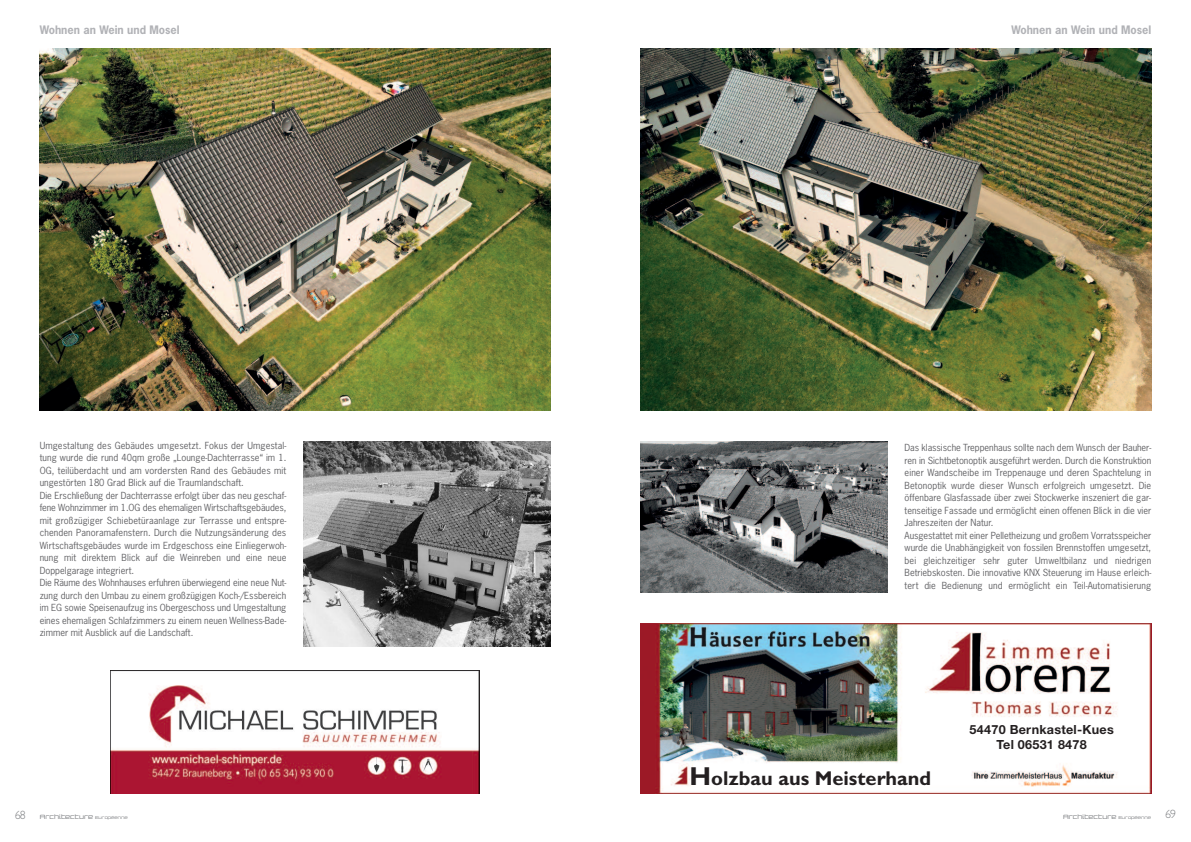
<style>
.page{position:relative;width:1191px;height:842px;background:#fff}
.page>*{position:absolute;margin:0;border:0;box-sizing:border-box;transform-origin:0 0}
.t1{font:700 20px "Gill Sans Std";color:#231f20}
.t2{font:700 12.6px/14.9px "Helvetica Neue LT Std";letter-spacing:.02em;color:#231f20;text-align:center}
.t3{font:300 12px "Gill Sans Std";color:#808285}
.t4{font:700 11px "News Gothic LT";color:#b1b2b6}
.t5{font:9.2px/12.5px "News Gothic LT";color:#636366}
.t6{font:6px "Design System C 500 R";color:#808285}
.s1{font-size:26px}
.s2{font-family:"Gill Sans Std";font-weight:300;font-size:12px}
.s3{font-size:4px}
</style>
<div class="page">
<img style="left:641px;top:48px;width:510px;height:363px">
<img style="left:40px;top:48px;width:510px;height:363px">
<img style="left:641px;top:624px;width:510px;height:170px">
<img style="left:111px;top:671px;width:368px;height:123px">
<img style="left:641px;top:442px;width:246px;height:151px">
<img style="left:303px;top:442px;width:247px;height:204px">
<p class="t4" style="left:40px;top:23px;width:141px">Wohnen an Wein und Mosel</p>
<p class="t4" style="left:1011px;top:23px;width:141px">Wohnen an Wein und Mosel</p>
<p class="t5" style="left:40px;top:439px;width:248px">Umgestaltung des Gebäudes umgesetzt. Fokus der Umgestal&shy;tung wurde die rund 40qm große „Lounge-Dachterrasse“ im 1.<br>OG, teilüberdacht und am vordersten Rand des Gebäudes mit ungestörten 180 Grad Blick auf die Traumlandschaft.<br>Die Erschließung der Dachterrasse erfolgt über das neu geschaf&shy;fene Wohnzimmer im 1.OG des ehemaligen Wirtschaftsgebäudes, mit großzügiger Schiebetüraanlage zur Terrasse und entspre&shy;chenden Panoramafenstern. Durch die Nutzungsänderung des Wirtschaftsgebäudes wurde im Erdgeschoss eine Einliegerwoh&shy;nung mit direktem Blick auf die Weinreben und eine neue Doppelgarage integriert.<br>Die Räume des Wohnhauses erfuhren überwiegend eine neue Nut&shy;zung durch den Umbau zu einem großzügigen Koch-/Essbereich im EG sowie Speisenaufzug ins Obergeschoss und Umgestaltung eines ehemaligen Schlafzimmers zu einem neuen Wellness-Bade&shy;zimmer mit Ausblick auf die Landschaft.</p>
<p class="t5" style="left:904px;top:441px;width:248px">Das klassische Treppenhaus sollte nach dem Wunsch der Bauher&shy;ren in Sichtbetonoptik ausgeführt werden. Durch die Konstruktion einer Wandscheibe im Treppenauge und deren Spachtelung in Betonoptik wurde dieser Wunsch erfolgreich umgesetzt. Die öffenbare Glasfassade über zwei Stockwerke inszeniert die gar&shy;tenseitige Fassade und ermöglicht einen offenen Blick in die vier Jahreszeiten der Natur.<br>Ausgestattet mit einer Pelletheizung und großem Vorratsspeicher wurde die Unabhängigkeit von fossilen Brennstoffen umgesetzt, bei gleichzeitiger sehr guter Umweltbilanz und niedrigen Betriebskosten. Die innovative KNX Steuerung im Hause erleich&shy;tert die Bedienung und ermöglicht ein Teil-Automatisierung</p>
<h2 class="t2" style="left:969px;top:723px;width:146px">54470 Bernkastel-Kues<br>Tel 06531 8478</h2>
<h1 class="t1" style="left:689px;top:770px;width:243px"><span class="s1">H</span>olzbau aus Meisterhand</h1>
<p class="t6" style="left:15px;top:813px;width:115px"><span class="s2">68</span> Architecture <span class="s3">Européenne</span></p>
<p class="t6" style="left:1063px;top:813px;width:90px">Architecture <span class="s3">Européenne</span></p>
<h3 class="t3" style="left:1165px;top:810px;width:13px">69</h3>
</div>
